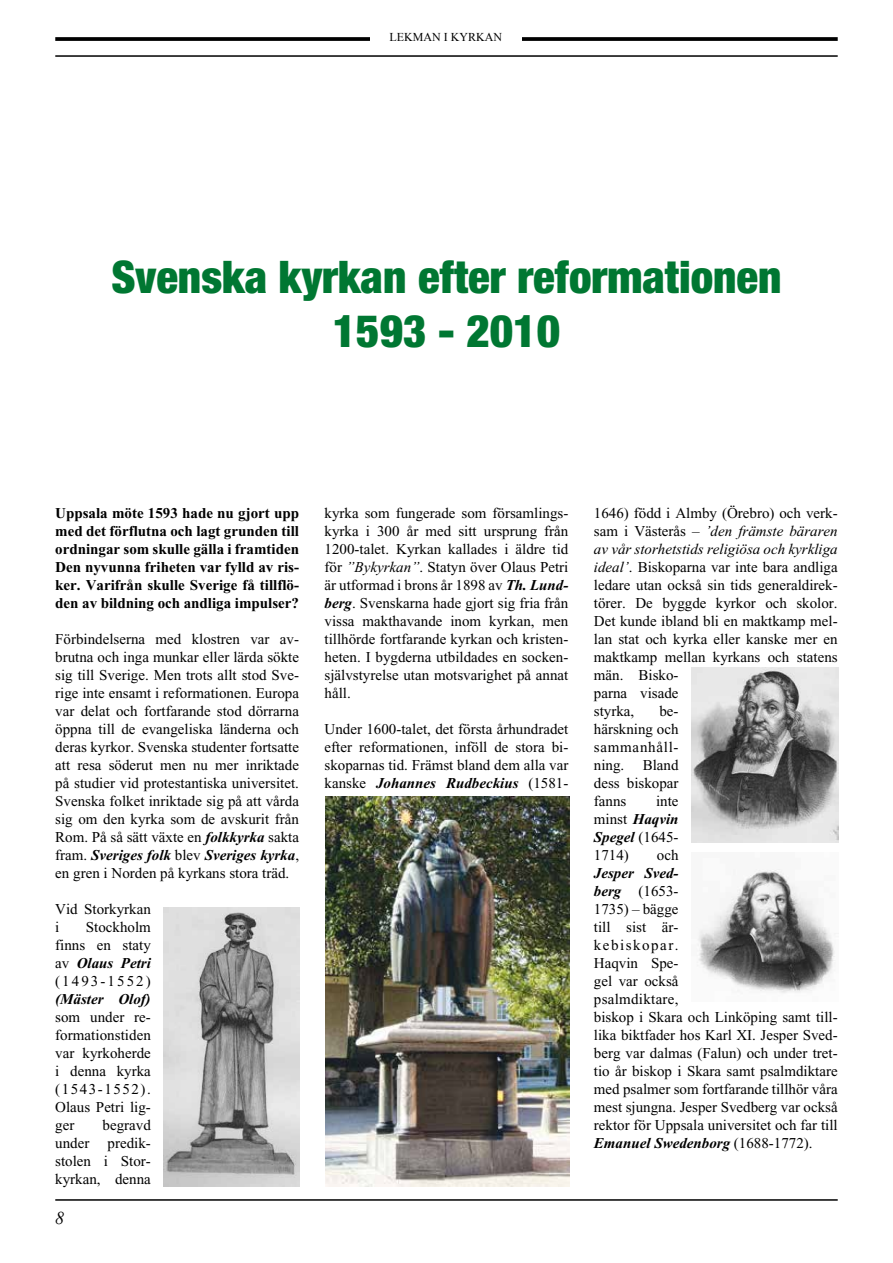
<style>
.page{position:relative;width:893px;height:1263px;background:#fff}
.page>*{position:absolute;margin:0;border:0;box-sizing:border-box;transform-origin:0 0}
.t1{font:900 condensed 45px/54px "Helvetica Neue";color:#007732;text-align:center}
.t2{font:italic 18px "Times New Roman";color:#000}
.t3{font:15px/18px "Times New Roman";color:#000;text-align:justify}
.t4{font:700 15px/18px "Times New Roman";color:#000;text-align:justify}
.t5{font:italic 700 15px "Times New Roman";color:#000}
.t6{font:12px "Times New Roman";color:#000}
.s1{font-weight:700;font-style:italic}
.s2{font-style:italic}
</style>
<div class="page">
<hr style="left:55px;top:1199px;width:783px;height:2px;background:#000">
<hr style="left:55px;top:55px;width:783px;height:2px;background:#000">
<svg style="left:55px;top:37px;width:783px;height:4px;background:#0f0f0f"></svg>
<div style="left:370px;top:34px;width:151px;height:10px;background:#fff"></div>
<img style="left:325px;top:796px;width:244px;height:390px">
<img style="left:697px;top:869px;width:139px;height:124px">
<img style="left:164px;top:907px;width:135px;height:279px">
<img style="left:691px;top:668px;width:148px;height:174px">
<p class="t6" style="left:390px;top:29px;width:114px">LEKMAN I KYRKAN</p>
<h1 class="t1" style="left:111px;top:249px;width:672px">Svenska kyrkan efter reformationen<br>1593 - 2010</h1>
<p class="t4" style="left:55px;top:504px;width:245px">Uppsala möte 1593 hade nu gjort upp med det förflutna och lagt grunden till ordningar som skulle gälla i framtiden Den nyvunna friheten var fylld av ris&shy;ker. Varifrån skulle Sverige få tillflö&shy;den av bildning och andliga impulser?</p>
<p class="t3" style="left:55px;top:630px;width:245px">Förbindelserna med klostren var av&shy;brutna och inga munkar eller lärda sökte sig till Sverige. Men trots allt stod Sve&shy;rige inte ensamt i reformationen. Europa var delat och fortfarande stod dörrarna öppna till de evangeliska länderna och deras kyrkor. Svenska studenter fortsatte att resa söderut men nu mer inriktade på studier vid protestantiska universitet.<br>Svenska folket inriktade sig på att vårda sig om den kyrka som de avskurit från Rom. På så sätt växte en <span class="s1">folkkyrka</span> sakta fram. <span class="s1">Sveriges folk</span> blev <span class="s1">Sveriges kyrka</span>, en gren i Norden på kyrkans stora träd.</p>
<p class="t3" style="left:55px;top:900px;width:97px">Vid Storkyrkan i</p>
<p class="t3" style="left:55px;top:918px;width:97px;text-indent:31px">Stockholm finns en staty av <span class="s1">Olaus Petri </span>(1493-1552)</p>
<p class="t5" style="left:55px;top:991px;width:97px">(Mäster Olof)</p>
<p class="t3" style="left:55px;top:1008px;width:97px">som under re&shy;formationstiden var kyrkoherde i denna kyrka (1543-1552).<br>Olaus Petri lig&shy;ger</p>
<p class="t3" style="left:55px;top:1116px;width:97px;text-indent:47px">begravd under predik&shy;stolen i Stor&shy;kyrkan, denna</p>
<p class="t2" style="left:55px;top:1206px;width:10px">8</p>
<p class="t3" style="left:325px;top:504px;width:245px">kyrka som fungerade som församlings&shy;kyrka i 300 år med sitt ursprung från 1200-talet. Kyrkan kallades i äldre tid för <span class="s2">”Bykyrkan”</span>. Statyn över Olaus Petri är utformad i brons år 1898 av <span class="s1">Th. Lund&shy;berg</span>. Svenskarna hade gjort sig fria från vissa makthavande inom kyrkan, men tillhörde fortfarande kyrkan och kristen&shy;heten. I bygderna utbildades en socken&shy;självstyrelse utan motsvarighet på annat håll.</p>
<p class="t3" style="left:325px;top:720px;width:245px">Under 1600-talet, det första århundradet efter reformationen, inföll de stora bi&shy;skoparnas tid. Främst bland dem alla var kanske <span class="s1">Johannes Rudbeckius</span> (1581-</p>
<p class="t3" style="left:594px;top:504px;width:245px;text-align:left">1646) född i Almby (Örebro) och verk&shy;sam i Västerås – <span class="s2">’den främste bäraren av vår storhetstids religiösa och kyrkliga ideal’</span>. Biskoparna var inte bara andliga ledare utan också sin tids generaldirek&shy;törer. De byggde kyrkor och skolor.<br>Det kunde ibland bli en maktkamp mel&shy;lan stat och kyrka eller kanske mer en maktkamp mellan kyrkans och statens män. Bisko-<br>parna visade<br>styrka,</p>
<p class="t3" style="left:594px;top:702px;width:86px;text-indent:66px">be&shy;härskning och sammanhåll&shy;ning. Bland dess biskopar fanns</p>
<p class="t3" style="left:594px;top:792px;width:86px;text-indent:62px">inte minst <span class="s1">Haqvin Spegel</span> (1645- 1714)</p>
<p class="t3" style="left:657px;top:846px;width:23px">och</p>
<p class="t3" style="left:594px;top:864px;width:245px;text-align:left"><span class="s1">Jesper Sved-<br>berg</span> (1653-<br>1735) – bägge<br>till sist är-<br>kebiskopar.<br>Haqvin Spe-<br>gel var också<br>psalmdiktare,<br>biskop i Skara och Linköping samt til - lika biktfader hos Karl XI. Jesper Sved&shy;berg var dalmas (Falun) och under tret&shy;tio år biskop i Skara samt psalmdiktare med psalmer som fortfarande tillhör våra mest sjungna. Jesper Svedberg var också rektor för Uppsala universitet och far till<br><span class="s1">Emanuel Swedenborg</span> (1688-1772).</p>
</div>
